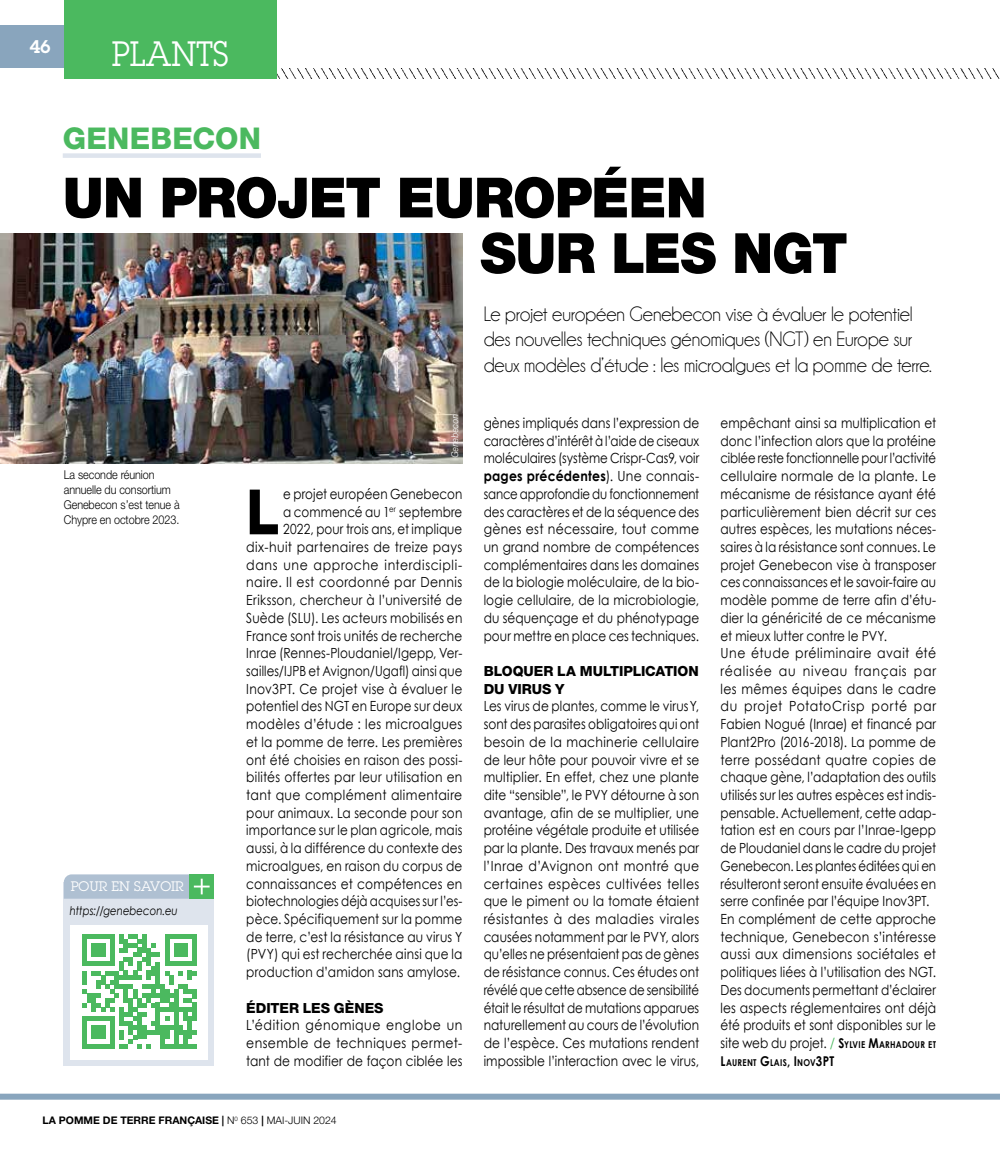
<style>
.page{position:relative;width:1000px;height:1149px;background:#fff}
.page>*{position:absolute;margin:0;border:0;box-sizing:border-box;transform-origin:0 0}
.t1{font:800 62.55px "Helvetica Neue LT Std";color:#000;scale:.87 1}
.t2{font:900 55.5px/55.5px "Helvetica Neue LT Std";letter-spacing:-.02em;color:#000}
.t3{font:34.5px "Lubalin Graph Std";color:#fff;scale:.9 1}
.t4{font:800 30px "Helvetica Neue LT Std";letter-spacing:.005em;color:#4bb95f}
.t5{font:21px/25.5px "Champagne&Limousines";letter-spacing:-.005em;color:#000;scale:.95 1}
.t6{font:600 18px "Lubalin Graph Std";color:#fff}
.t7{font:13.95px/17.7px "Century Gothic";letter-spacing:.01em;color:#000;text-align:justify;scale:.87 1}
.t8{font:13.95px/17.7px "Century Gothic";letter-spacing:.01em;color:#000;text-align:right;scale:.85 1}
.t9{font:13.95px/17.7px "Century Gothic";letter-spacing:.01em;color:#000;text-align:justify;scale:.89 1}
.t10{font:800 13.95px/17.7px "Helvetica Neue LT Std";letter-spacing:-.005em;color:#000}
.t11{font:13.5px "Lubalin Graph Std";color:#fff}
.t12{font:300 12.15px/15px "Helvetica Neue LT Std";letter-spacing:-.005em;color:#000;scale:.89 1}
.t13{font:italic 12px "Century Gothic";letter-spacing:-.005em;color:#000;scale:.85 1}
.t14{font:700 10.5px "Helvetica Neue LT Std";color:#000}
.t15{font:700 9.45px "Century Gothic";letter-spacing:.035em;color:#000;scale:.85 1}
.t16{font:300 9.45px "Helvetica Neue LT Std";color:#fff;scale:.89 1}
.s1{font-weight:300}
.s2{font-weight:700}
.s3{color:#4bb95f}
.s4{font-weight:700;font-size:13.5px}
.s5{font-weight:700;font-size:9.45px}
.s6{font-size:13.5px}
</style>
<div class="page">
<img style="left:276px;top:68px;width:723px;height:11px">
<div style="left:0;top:26px;width:64px;height:42px;background:#89a5bd"></div>
<div style="left:64px;top:0;width:212px;height:79px;background:#4bb95f"></div>
<div style="left:0;top:1093px;width:999px;height:6px;background:#89a5bd"></div>
<div style="left:63px;top:153px;width:198px;height:5px;background:#dee4ed"></div>
<img style="left:0;top:233px;width:462px;height:230px">
<div style="left:64px;top:882px;width:150px;height:183px;background:#dee4ed"></div>
<div style="left:189px;top:874px;width:25px;height:24px;background:#4bb95f"></div>
<svg style="left:64px;top:874px;width:145px;height:24px"></svg>
<div style="left:70px;top:924px;width:137px;height:135px;background:#fff"></div>
<svg style="left:82px;top:934px;width:115px;height:114px"></svg>
<p class="t6" style="left:30px;top:35px;width:22px">46</p>
<h3 class="t3" style="left:112px;top:32px;width:131px">PLANTS</h3>
<h3 class="t4" style="left:63px;top:120px;width:200px">GENEBECON</h3>
<h2 class="t2" style="left:480px;top:169px;width:369px;text-indent:-417px">UN PROJET EUROPÉEN<br>SUR LES NGT</h2>
<h3 class="t5" style="left:483px;top:301px;width:473px">Le projet européen Genebecon vise à évaluer le potentiel des nouvelles techniques génomiques (NGT) en Europe sur deux modèles d’étude : les microalgues et la pomme de terre.</h3>
<p class="t12" style="left:64px;top:467px;width:132px">La seconde réunion annuelle du consortium<br>Genebecon s’est tenue à<br>Chypre en octobre 2023.</p>
<p class="t11" style="left:71px;top:877px;width:115px">POUR EN SAVOIR</p>
<p class="t13" style="left:70px;top:902px;width:129px">https://genebecon.eu</p>
<p class="t16" style="left:449px;top:458px;width:52px;rotate:-90deg">Genebecon</p>
<p class="t8" style="left:246px;top:484px;width:256px">e projet européen Genebecon<br>a commencé au 1<sup>er</sup> septembre<br>2022, pour trois ans, et implique dix-huit partenaires de treize pays dans une approche interdiscipli&shy;naire. Il est coordonné par Dennis Eriksson, chercheur à l’université de Suède (SLU). Les acteurs mobilisés en France sont trois unités de recherche Inrae (Rennes-Ploudaniel/Igepp, Ver&shy;sailles/IJPB et Avignon/Ugafl) ainsi que Inov3PT. Ce projet vise à évaluer le potentiel des NGT en Europe sur deux modèles d’étude : les microalgues et la pomme de terre. Les premières ont été choisies en raison des possi&shy;bilités offertes par leur utilisation en tant que complément alimentaire pour animaux. La seconde pour son importance sur le plan agricole, mais aussi, à la différence du contexte des microalgues, en raison du corpus de connaissances et compétences en biotechnologies déjà acquises sur l’es&shy;pèce. Spécifiquement sur la pomme de terre, c’est la résistance au virus Y (PVY) qui est recherchée ainsi que la production d’amidon sans amylose.</p>
<p class="t10" style="left:246px;top:998px;width:139px">ÉDITER LES GÈNES</p>
<p class="t9" style="left:246px;top:1015px;width:244px">L’édition génomique englobe un ensemble de techniques permet&shy;tant de modifier de façon ciblée les</p>
<h1 class="t1" style="left:246px;top:474px;width:40px">L</h1>
<p class="t14" style="left:43px;top:1113px;width:295px">LA POMME DE TERRE FRANÇAISE | <span class="s1">N</span><sup>0</sup> <span class="s1">653</span> | <span class="s1">MAI-JUIN 2024</span></p>
<p class="t7" style="left:483px;top:414px;width:249px">gènes impliqués dans l’expression de caractères d’intérêt à l’aide de ciseaux moléculaires (système Crispr-Cas9, voir <span class="s2">pages précédentes</span>). Une connais&shy;sance approfondie du fonctionnement des caractères et de la séquence des gènes est nécessaire, tout comme un grand nombre de compétences complémentaires dans les domaines de la biologie moléculaire, de la bio&shy;logie cellulaire, de la microbiologie, du séquençage et du phénotypage pour mettre en place ces techniques.</p>
<p class="t10" style="left:483px;top:662px;width:216px">BLOQUER LA MULTIPLICATION<br>DU VIRUS Y</p>
<p class="t7" style="left:483px;top:697px;width:249px">Les virus de plantes, comme le virusY, sont des parasites obligatoires qui ont besoin de la machinerie cellulaire de leur hôte pour pouvoir vivre et se multiplier. En effet, chez une plante dite “sensible”, le PVY détourne à son avantage, afin de se multiplier, une protéine végétale produite et utilisée par la plante. Des travaux menés par l’Inrae d’Avignon ont montré que certaines espèces cultivées telles que le piment ou la tomate étaient résistantes à des maladies virales causées notamment par le PVY, alors qu’elles ne présentaient pas de gènes de résistance connus. Ces études ont révélé que cette absence de sensibilité était le résultat de mutations apparues naturellement au cours de l’évolution de l’espèce. Ces mutations rendent impossible l’interaction avec le virus,</p>
<p class="t7" style="left:720px;top:414px;width:249px;text-align:left">empêchant ainsi sa multiplication et donc l’infection alors que la protéine ciblée reste fonctionnelle pour l’activité cellulaire normale de la plante. Le mécanisme de résistance ayant été particulièrement bien décrit sur ces autres espèces, les mutations néces&shy;saires à la résistance sont connues. Le projet Genebecon vise à transposer ces connaissances et le savoir-faire au modèle pomme de terre afin d’étu&shy;dier la généricité de ce mécanisme et mieux lutter contre le PVY.<br>Une étude préliminaire avait été réalisée au niveau français par les mêmes équipes dans le cadre du projet PotatoCrisp porté par Fabien Nogué (Inrae) et financé par Plant2Pro (2016-2018). La pomme de terre possédant quatre copies de chaque gène, l’adaptation des outils utilisés sur les autres espèces est indis&shy;pensable. Actuellement, cette adap&shy;tation est en cours par l’Inrae-Igepp de Ploudaniel dans le cadre du projet Genebecon. Les plantes éditées qui en résulteront seront ensuite évaluées en serre confinée par l’équipe Inov3PT.<br>En complément de cette approche technique, Genebecon s’intéresse aussi aux dimensions sociétales et politiques liées à l’utilisation des NGT.<br>Des documents permettant d’éclairer les aspects réglementaires ont déjà été produits et sont disponibles sur le site web du projet. <span class="s3">/</span> <span class="s4">S</span><span class="s5">YLVIE</span> <span class="s4">M</span><span class="s5">ARHADOUR ET</span></p>
<p class="t15" style="left:720px;top:1055px;width:135px"><span class="s6">L</span>AURENT <span class="s6">G</span>LAIS<span class="s6">, I</span> NOV<span class="s6">3PT</span></p>
</div>
